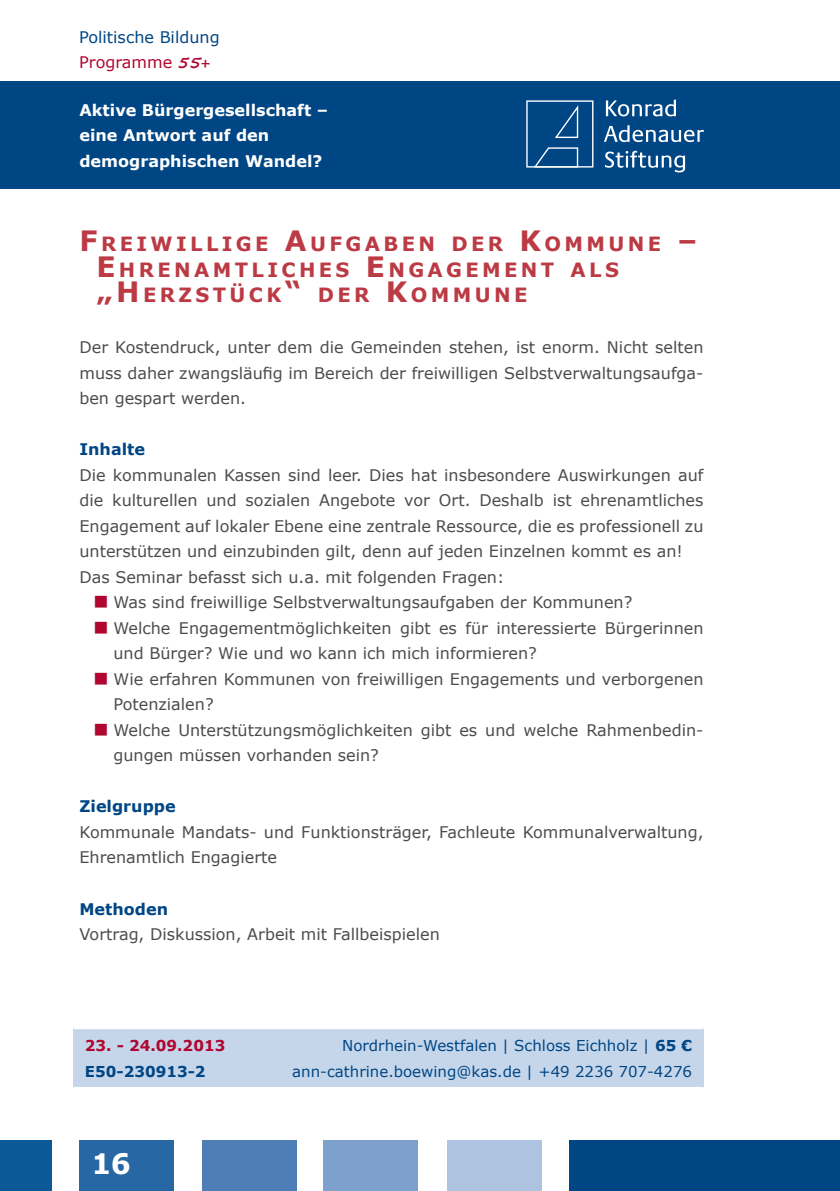
<style>
.page{position:relative;width:840px;height:1191px;background:#fff}
.page>*{position:absolute;margin:0;border:0;box-sizing:border-box;transform-origin:0 0}
.t1{font:700 28.2px "Verdana";color:#fff}
.t2{font:700 19.6px/25.6px "Verdana";letter-spacing:.17em;color:#bb3a44}
.t3{font:16px/25.6px "Verdana";color:#4b4c4d;text-align:justify}
.t4{font:700 16px/25.6px "Verdana";color:#fff}
.t5{font:16px/25.6px "Verdana";color:#004684}
.t6{font:700 16px "Verdana";color:#004684}
.t7{font:15px "Verdana";color:#004684}
.t8{font:700 15px "Verdana";color:#b00630}
.t9{font:700 15px "Verdana";color:#004684}
.s1{color:#b00630}
.s2{font-family:"Segoe Script";font-weight:700;color:#b00630}
.s3{font-size:28px}
.s4{font-family:"Zapf Essentials LT Markers";font-size:18px;color:#b00630}
.s5{font-weight:700}
</style>
<div class="page">
<div style="left:0;top:81px;width:839px;height:108px;background:#004684"></div>
<div style="left:569px;top:1140px;width:270px;height:51px;background:#004684"></div>
<div style="left:447px;top:1140px;width:94px;height:51px;background:#aec3e0"></div>
<div style="left:79px;top:1140px;width:95px;height:51px;background:#2767a4"></div>
<div style="left:0;top:1140px;width:51px;height:51px;background:#0b5997"></div>
<div style="left:323px;top:1140px;width:95px;height:51px;background:#7da0cc"></div>
<div style="left:202px;top:1140px;width:94px;height:51px;background:#4f7db5"></div>
<svg style="left:605px;top:100px;width:70px;height:16px"></svg>
<svg style="left:604px;top:125px;width:99px;height:17px"></svg>
<svg style="left:604px;top:151px;width:80px;height:21px"></svg>
<svg style="left:526px;top:100px;width:67px;height:67px"></svg>
<div style="left:73px;top:1028px;width:630px;height:60px;background:#c6d6ea"></div>
<hr style="left:73px;top:1027px;width:630px;height:2px;background:#fff">
<hr style="left:73px;top:1087px;width:630px;height:2px;background:#fff">
<p class="t5" style="left:79px;top:24px;width:142px">Politische Bildung<br><span class="s1">Programme</span> <span class="s2">55+</span></p>
<p class="t4" style="left:79px;top:97px;width:250px">Aktive Bürgergesellschaft – eine Antwort auf den demographischen Wandel?</p>
<p class="t2" style="left:96px;top:230px;width:602px;text-indent:-17px"><span class="s3">F</span> REIWILLIGE <span class="s3">A</span>UFGABEN D ER <span class="s3">K</span> OMMUNE <span class="s3">–<br>E</span> HRENAMTLICHES <span class="s3">E</span> NGAGEMENT ALS<br><span class="s3">„H</span> ERZSTÜCK<span class="s3">“</span> D ER <span class="s3">K</span> OMMUNE</p>
<p class="t3" style="left:79px;top:334px;width:625px">Der Kostendruck, unter dem die Gemeinden stehen, ist enorm. Nicht selten muss daher zwangsläufig im Bereich der freiwilligen Selbstverwaltungsaufga&shy;ben gespart werden.</p>
<p class="t6" style="left:79px;top:439px;width:67px">Inhalte</p>
<p class="t3" style="left:79px;top:461px;width:625px">Die kommunalen Kassen sind leer. Dies hat insbesondere Auswirkungen auf</p>
<p class="t3" style="left:79px;top:487px;width:625px">die kulturellen und sozialen Angebote vor Ort. Deshalb ist ehrenamtliches</p>
<p class="t3" style="left:79px;top:512px;width:625px">Engagement auf lokaler Ebene eine zentrale Ressource, die es professionell zu</p>
<p class="t3" style="left:79px;top:538px;width:604px">unterstützen und einzubinden gilt, denn auf jeden Einzelnen kommt es an!</p>
<p class="t3" style="left:79px;top:563px;width:426px">Das Seminar befasst sich u.a. mit folgenden Fragen:</p>
<p class="t3" style="left:94px;top:589px;width:540px"><span class="s4">7</span> Was sind freiwillige Selbstverwaltungsaufgaben der Kommunen?</p>
<p class="t3" style="left:94px;top:614px;width:611px"><span class="s4">7</span> Welche Engagementmöglichkeiten gibt es für interessierte Bürgerinnen</p>
<p class="t3" style="left:113px;top:640px;width:425px">und Bürger? Wie und wo kann ich mich informieren?</p>
<p class="t3" style="left:94px;top:665px;width:611px"><span class="s4">7</span> Wie erfahren Kommunen von freiwilligen Engagements und verborgenen</p>
<p class="t3" style="left:113px;top:691px;width:102px">Potenzialen?</p>
<p class="t3" style="left:94px;top:716px;width:611px"><span class="s4">7</span> Welche Unterstützungsmöglichkeiten gibt es und welche Rahmenbedin-</p>
<p class="t3" style="left:113px;top:742px;width:267px">gungen müssen vorhanden sein?</p>
<p class="t6" style="left:79px;top:796px;width:98px">Zielgruppe</p>
<p class="t3" style="left:79px;top:819px;width:625px">Kommunale Mandats- und Funktionsträger, Fachleute Kommunalverwaltung,<br>Ehrenamtlich Engagierte</p>
<p class="t6" style="left:79px;top:898px;width:90px">Methoden</p>
<p class="t3" style="left:79px;top:921px;width:362px">Vortrag, Diskussion, Arbeit mit Fallbeispielen</p>
<p class="t8" style="left:85px;top:1036px;width:142px">23. - 24.09.2013</p>
<p class="t7" style="left:342px;top:1036px;width:351px">Nordrhein-Westfalen | Schloss Eichholz | <span class="s5">65 €</span></p>
<p class="t9" style="left:85px;top:1061px;width:122px">E50-230913-2</p>
<p class="t7" style="left:292px;top:1061px;width:401px">ann-cathrine.boewing@kas.de | +49 2236 707-4276</p>
<h1 class="t1" style="left:91px;top:1145px;width:41px">16</h1>
</div>
